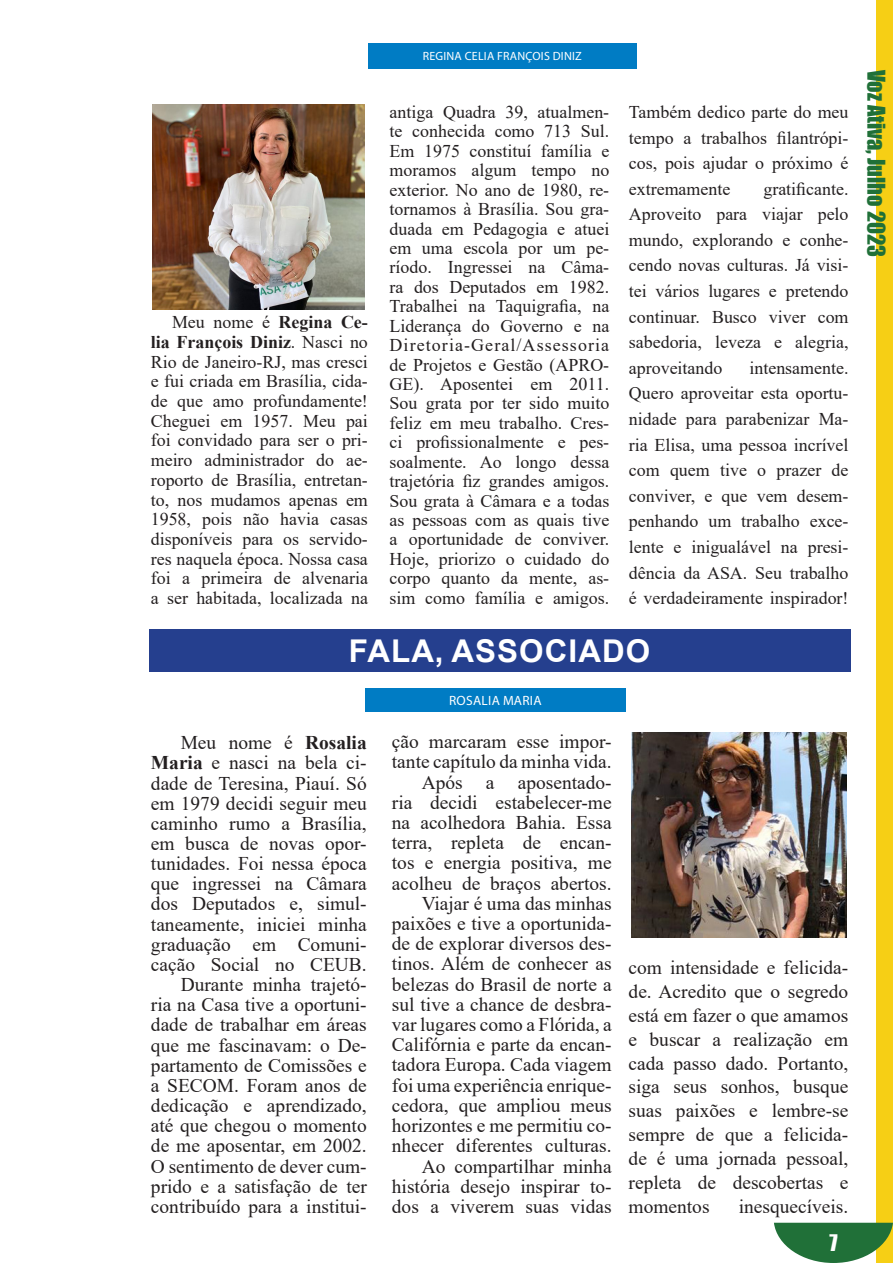
<style>
.page{position:relative;width:893px;height:1263px;background:#fff}
.page>*{position:absolute;margin:0;border:0;box-sizing:border-box;transform-origin:0 0}
.t1{font:700 31.35px "Arial";letter-spacing:.035em;color:#fff}
.t2{font:22.5px "Impact";color:#207038}
.t3{font:21px "Impact";color:#fff}
.t4{font:19.5px/20.1px "Times New Roman";color:#231f20;text-align:justify}
.t5{font:18px/19.5px "Times New Roman";color:#231f20;text-align:justify}
.t6{font:13.5px "Myriad Pro";letter-spacing:.02em;color:#fff}
.t7{font:12px "Myriad Pro";letter-spacing:.02em;color:#fff}
.s1{font-weight:700}
</style>
<div class="page">
<div style="left:876px;top:0;width:17px;height:1263px;background:#f6cf15"></div>
<svg style="left:774px;top:1223px;width:119px;height:40px"></svg>
<img style="left:153px;top:104px;width:212px;height:206px">
<div style="left:149px;top:630px;width:701px;height:42px;background:#253f8e"></div>
<img style="left:632px;top:733px;width:214px;height:205px">
<div style="left:365px;top:688px;width:261px;height:23px;background:#007cc4"></div>
<div style="left:368px;top:43px;width:269px;height:25px;background:#007cc4"></div>
<p class="t7" style="left:423px;top:49px;width:161px">REGINA CELIA FRANÇOIS DINIZ</p>
<p class="t5" style="left:390px;top:102px;width:221px">antiga Quadra 39, atualmen&shy;te conhecida como 713 Sul.<br>Em 1975 constituí família e moramos algum tempo no exterior. No ano de 1980, re&shy;tornamos à Brasília. Sou gra&shy;duada em Pedagogia e atuei em uma escola por um pe&shy;ríodo. Ingressei na Câma&shy;ra dos Deputados em 1982.<br>Trabalhei na Taquigrafia, na Liderança do Governo e na Diretoria-Geral/Assessoria de Projetos e Gestão (APRO-GE). Aposentei em 2011.<br>Sou grata por ter sido muito feliz em meu trabalho. Cres&shy;ci profissionalmente e pes&shy;soalmente. Ao longo dessa trajetória fiz grandes amigos.<br>Sou grata à Câmara e a todas as pessoas com as quais tive a oportunidade de conviver.<br>Hoje, priorizo o cuidado do corpo quanto da mente, as&shy;sim como família e amigos.</p>
<p class="t5" style="left:629px;top:98px;width:221px;line-height:25.7px">Também dedico parte do meu tempo a trabalhos filantrópi&shy;cos, pois ajudar o próximo é extremamente</p>
<p class="t5" style="left:629px;top:175px;width:221px;line-height:25.7px;text-indent:135px">gratificante.<br>Aproveito para viajar pelo mundo, explorando e conhe&shy;cendo novas culturas. Já visi&shy;tei vários lugares e pretendo continuar. Busco viver com sabedoria, leveza e alegria, aproveitando</p>
<p class="t5" style="left:151px;top:312px;width:219px;text-indent:21px">Meu nome é <span class="s1">Regina Ce&shy;lia François Diniz</span>. Nasci no Rio de Janeiro-RJ, mas cresci e fui criada em Brasília, cida&shy;de que amo profundamente!<br>Cheguei em 1957. Meu pai foi convidado para ser o pri&shy;meiro administrador do ae&shy;roporto de Brasília, entretan&shy;to, nos mudamos apenas em 1958, pois não havia casas disponíveis para os servido&shy;res naquela época. Nossa casa foi a primeira de alvenaria a ser habitada, localizada na</p>
<p class="t1" style="left:349px;top:629px;width:303px">FALA, ASSOCIADO</p>
<p class="t5" style="left:629px;top:354px;width:221px;line-height:25.7px;text-indent:121px">intensamente.<br>Quero aproveitar esta oportu&shy;nidade para parabenizar Ma&shy;ria Elisa, uma pessoa incrível com quem tive o prazer de conviver, e que vem desem&shy;penhando um trabalho exce&shy;lente e inigualável na presi&shy;dência da ASA. Seu trabalho é verdadeiramente inspirador!</p>
<p class="t4" style="left:151px;top:732px;width:217px;text-indent:30px">Meu nome é <span class="s1">Rosalia Maria</span> e nasci na bela ci&shy;dade de Teresina, Piauí. Só em 1979 decidi seguir meu caminho rumo a Brasília, em busca de novas opor&shy;tunidades. Foi nessa época que ingressei na Câmara dos Deputados e, simul&shy;taneamente, iniciei minha graduação em Comuni&shy;cação Social no CEUB.</p>
<p class="t4" style="left:151px;top:974px;width:217px;text-indent:30px">Durante minha trajetó&shy;ria na Casa tive a oportuni&shy;dade de trabalhar em áreas que me fascinavam: o De&shy;partamento de Comissões e a SECOM. Foram anos de dedicação e aprendizado, até que chegou o momento de me aposentar, em 2002.<br>O sentimento de dever cum&shy;prido e a satisfação de ter contribuído para a institui-</p>
<p class="t6" style="left:449px;top:692px;width:94px">ROSALIA MARIA</p>
<p class="t4" style="left:392px;top:731px;width:221px">ção marcaram esse impor&shy;tante capítulo da minha vida.</p>
<p class="t4" style="left:392px;top:771px;width:221px;text-indent:30px">Após a aposentado&shy;ria decidi estabelecer-me na acolhedora Bahia. Essa terra, repleta de encan&shy;tos e energia positiva, me acolheu de braços abertos.</p>
<p class="t4" style="left:392px;top:892px;width:221px;text-indent:30px">Viajar é uma das minhas paixões e tive a oportunida&shy;de de explorar diversos des&shy;tinos. Além de conhecer as belezas do Brasil de norte a sul tive a chance de desbra&shy;var lugares como a Flórida, a Califórnia e parte da encan&shy;tadora Europa. Cada viagem foi uma experiência enrique&shy;cedora, que ampliou meus horizontes e me permitiu co&shy;nhecer diferentes culturas.</p>
<p class="t4" style="left:392px;top:1155px;width:221px;text-indent:30px">Ao compartilhar minha história desejo inspirar to&shy;dos a viverem suas vidas</p>
<p class="t4" style="left:629px;top:955px;width:221px;line-height:23.9px">com intensidade e felicida&shy;de. Acredito que o segredo está em fazer o que amamos e buscar a realização em cada passo dado. Portanto, siga seus sonhos, busque suas paixões e lembre-se sempre de que a felicida&shy;de é uma jornada pessoal, repleta de descobertas e momentos</p>
<p class="t4" style="left:739px;top:1196px;width:111px">inesquecíveis.</p>
<p class="t3" style="left:829px;top:1226px;width:10px">7</p>
<p class="t2" style="left:894px;top:70px;width:189px;rotate:90deg">Voz Ativa, Julho 2023</p>
</div>
